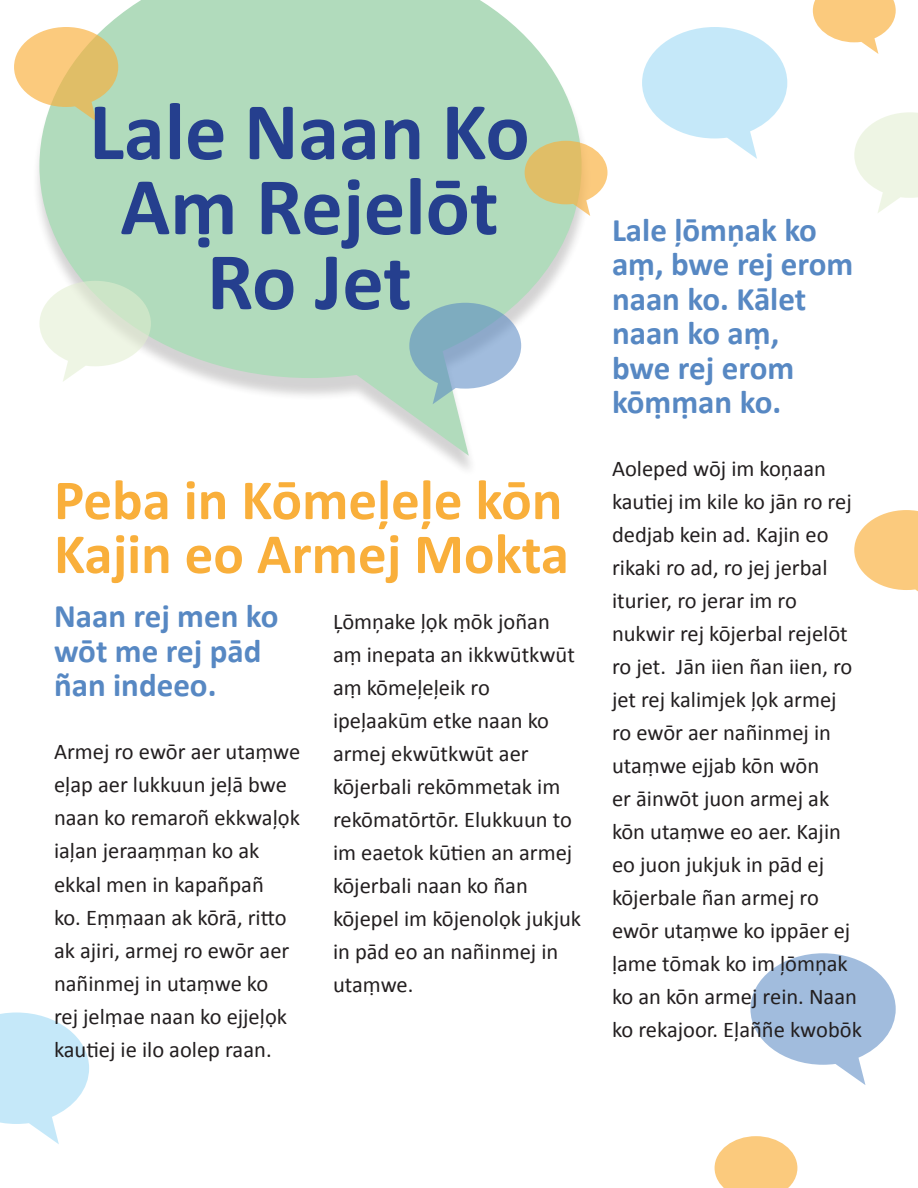
<style>
.page{position:relative;width:918px;height:1188px;background:#fff}
.page>*{position:absolute;margin:0;border:0;box-sizing:border-box;transform-origin:0 0}
.t1{font:700 82.5px/75px "Calibri";color:#253f8e;text-align:center}
.t2{font:700 57px/53.8px "Calibri";color:#f9af3b}
.t3{font:700 33px/34.5px "Calibri";color:#5788c3}
.t4{font:22.5px/33px "Calibri";color:#231f20}
</style>
<div class="page">
<svg style="left:39px;top:0;width:543px;height:456px;fill:#b1dbbc"></svg>
<svg style="left:39px;top:281px;width:112px;height:101px"></svg>
<svg style="left:854px;top:112px;width:64px;height:101px"></svg>
<svg style="left:409px;top:303px;width:112px;height:101px"></svg>
<svg style="left:525px;top:141px;width:83px;height:75px"></svg>
<svg style="left:715px;top:1136px;width:82px;height:52px"></svg>
<svg style="left:813px;top:0;width:83px;height:54px"></svg>
<svg style="left:14px;top:27px;width:104px;height:95px"></svg>
<svg style="left:854px;top:510px;width:64px;height:82px"></svg>
<svg style="left:642px;top:27px;width:145px;height:132px"></svg>
<svg style="left:0;top:1012px;width:89px;height:132px"></svg>
<svg style="left:750px;top:953px;width:146px;height:132px"></svg>
<h1 class="t1" style="left:89px;top:93px;width:442px">Lale Naan Ko<br>Aṃ Rejelōt<br>Ro Jet</h1>
<h2 class="t2" style="left:54px;top:473px;width:517px">Peba in Kōmeļeļe kōn<br>Kajin eo Armej Mokta</h2>
<h3 class="t3" style="left:54px;top:599px;width:226px">Naan rej men ko wōt me rej pād ñan indeeo.</h3>
<p class="t4" style="left:54px;top:736px;width:248px">Armej ro ewōr aer utaṃwe eļap aer lukkuun jeļā bwe naan ko remaroñ ekkwaļọk iaļan jeraaṃṃan ko ak ekkal men in kapañpañ<br>ko. Eṃṃaan ak kōrā, ritto ak ajiri, armej ro ewōr aer nañinmej in utaṃwe ko<br>rej jelṃae naan ko ejjeļọk kautiej ie ilo aolep raan.</p>
<p class="t4" style="left:333px;top:605px;width:250px">Ļōmņake ļọk ṃōk joñan aṃ inepata an ikkwūtkwūt aṃ kōmeļeļeik ro ipeļaakūm etke naan ko armej ekwūtkwūt aer kōjerbali rekōmmetak im rekōmatōrtōr. Elukkuun to im eaetok kūtien an armej kōjerbali naan ko ñan kōjepel im kōjenolọk jukjuk in pād eo an nañinmej in utaṃwe.</p>
<h3 class="t3" style="left:612px;top:213px;width:243px">Lale ļōmņak ko aṃ, bwe rej erom naan ko. Kālet naan ko aṃ,<br>bwe rej erom kōṃṃan ko.</h3>
<p class="t4" style="left:612px;top:452px;width:251px">Aoleped wōj im koņaan kautiej im kile ko jān ro rej dedjab kein ad. Kajin eo rikaki ro ad, ro jej jerbal iturier, ro jerar im ro nukwir rej kōjerbal rejelōt ro jet. Jān iien ñan iien, ro jet rej kalimjek ļọk armej<br>ro ewōr aer nañinmej in utaṃwe ejjab kōn wōn<br>er āinwōt juon armej ak kōn utaṃwe eo aer. Kajin eo juon jukjuk in pād ej kōjerbale ñan armej ro ewōr utaṃwe ko ippāer ej ḷame tōmak ko im ļōmņak ko an kōn armej rein. Naan ko rekajoor. Eļaññe kwobōk</p>
</div>
